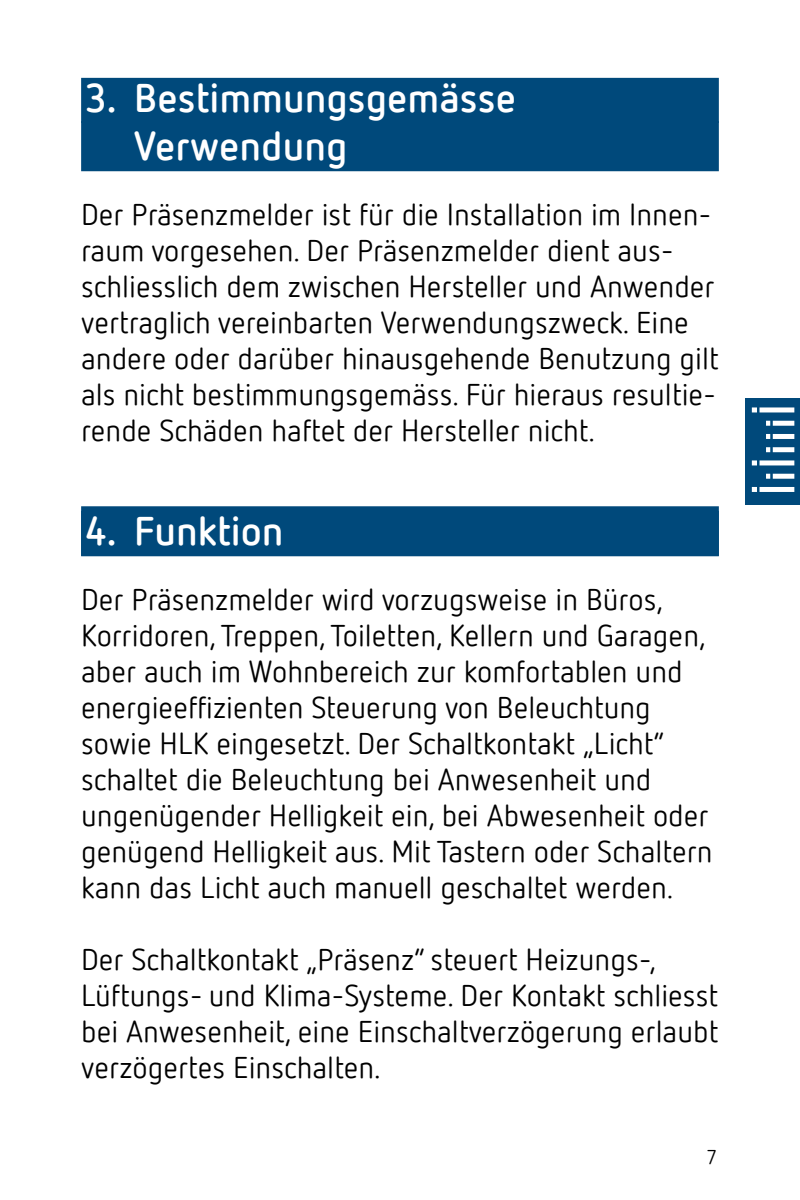
<style>
.page{position:relative;width:800px;height:1200px;background:#fff}
.page>*{position:absolute;margin:0;border:0;box-sizing:border-box;transform-origin:0 0}
.t1{font:700 40px/48px "Netto Offc Pro";color:#fff}
.t2{font:30px/36px "Netto Offc Pro";color:#000}
.t3{font:20px "Netto Offc Pro";color:#000}
</style>
<div class="page">
<div style="left:745px;top:398px;width:55px;height:106px;background:#00497b"></div>
<div style="left:752px;top:407px;width:42px;height:5px;background:#fff"></div>
<div style="left:766px;top:421px;width:28px;height:5px;background:#fff"></div>
<div style="left:766px;top:434px;width:28px;height:5px;background:#fff"></div>
<div style="left:766px;top:447px;width:28px;height:5px;background:#fff"></div>
<div style="left:766px;top:474px;width:28px;height:5px;background:#fff"></div>
<div style="left:752px;top:460px;width:42px;height:5px;background:#fff"></div>
<div style="left:752px;top:487px;width:42px;height:5px;background:#fff"></div>
<hr style="left:757px;top:406px;width:3px;height:92px;background:#00497b">
<hr style="left:770px;top:419px;width:3px;height:36px;background:#00497b">
<hr style="left:770px;top:470px;width:3px;height:14px;background:#00497b">
<div style="left:81px;top:78px;width:638px;height:45px;background:#00497b"></div>
<div style="left:81px;top:121px;width:638px;height:50px;background:#00497b"></div>
<div style="left:81px;top:506px;width:638px;height:50px;background:#00497b"></div>
<h1 class="t1" style="left:134px;top:72px;width:383px;text-indent:-50px">3. Bestimmungsgemässe<br>Verwendung</h1>
<p class="t2" style="left:81px;top:195px;width:639px">Der Präsenzmelder ist für die Installation im Innen&shy;raum vorgesehen. Der Präsenzmelder dient aus&shy;schliesslich dem zwischen Hersteller und Anwender vertraglich vereinbarten Verwendungszweck. Eine andere oder darüber hinausgehende Benutzung gilt als nicht bestimmungsgemäss. Für hieraus resultie&shy;rende Schäden haftet der Hersteller nicht.</p>
<h1 class="t1" style="left:85px;top:505px;width:200px">4. Funktion</h1>
<p class="t2" style="left:81px;top:580px;width:633px">Der Präsenzmelder wird vorzugsweise in Büros, Korridoren, Treppen, Toiletten, Kellern und Garagen, aber auch im Wohnbereich zur komfortablen und energieeffizienten Steuerung von Beleuchtung sowie HLK eingesetzt. Der Schaltkontakt „Licht“ schaltet die Beleuchtung bei Anwesenheit und ungenügender Helligkeit ein, bei Abwesenheit oder genügend Helligkeit aus. Mit Tastern oder Schaltern kann das Licht auch manuell geschaltet werden.</p>
<p class="t2" style="left:81px;top:940px;width:639px">Der Schaltkontakt „Präsenz“ steuert Heizungs-, Lüftungs- und Klima-Systeme. Der Kontakt schliesst bei Anwesenheit, eine Einschaltverzögerung erlaubt verzögertes Einschalten.</p>
<p class="t3" style="left:707px;top:1144px;width:12px">7</p>
</div>
